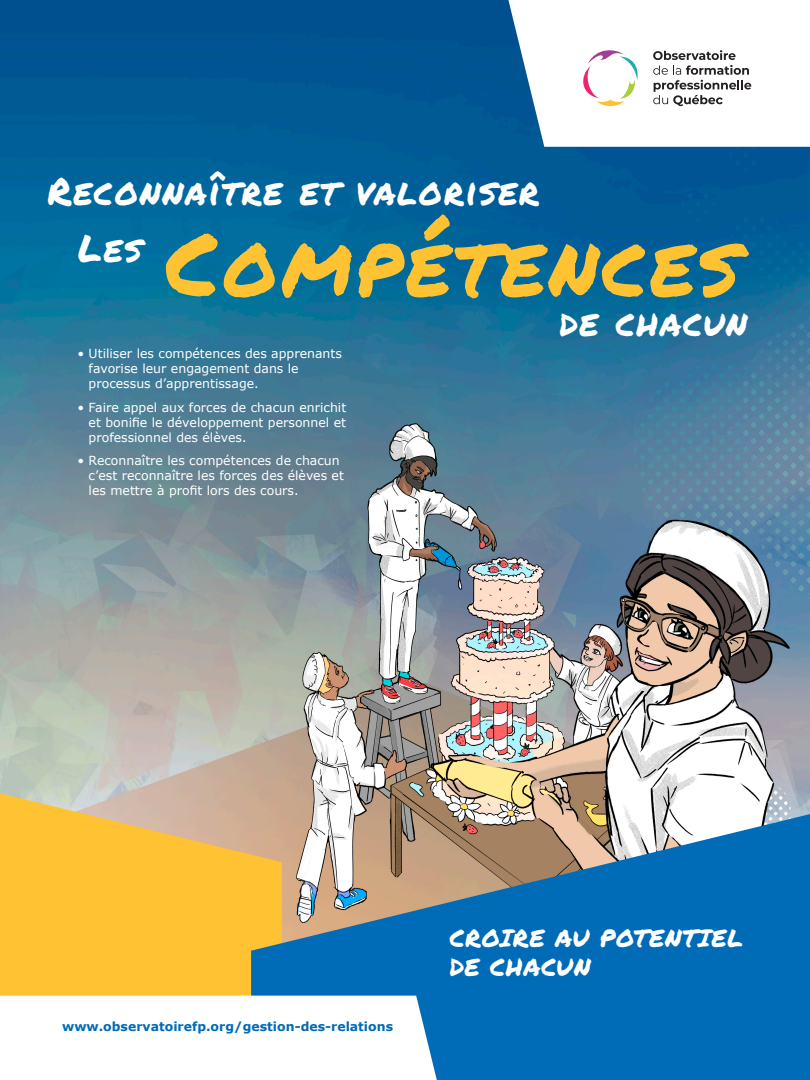
<style>
.page{position:relative;width:810px;height:1080px;background:#fff}
.page>*{position:absolute;margin:0;border:0;box-sizing:border-box;transform-origin:0 0}
.t1{font:87.5px "Permanent Marker";letter-spacing:.04em;color:#fec232}
.t2{font:37.5px "Permanent Marker";letter-spacing:.04em;color:#fff}
.t3{font:24.38px/29.2px "Permanent Marker";letter-spacing:.03em;color:#fff}
.t4{font:12.5px/15px "Verdana";color:#fff}
.t5{font:700 12.5px "Verdana";color:#006bb6}
</style>
<div class="page">
<img style="left:0;top:0;width:810px;height:814px">
<svg style="left:0;top:793px;width:282px;height:203px;background:#f6c045"></svg>
<svg style="left:508px;top:0;width:302px;height:147px"></svg>
<svg style="left:579px;top:47px;width:61px;height:59px"></svg>
<svg style="left:653px;top:50px;width:98px;height:56px"></svg>
<svg style="left:251px;top:814px;width:559px;height:266px;background:#397eaa"></svg>
<svg style="left:251px;top:996px;width:186px;height:84px"></svg>
<p class="t2" style="left:48px;top:164px;width:493px">Reconnaître et valoriser</p>
<p class="t2" style="left:78px;top:220px;width:65px">Les</p>
<p class="t1" style="left:166px;top:199px;width:575px">Compétences</p>
<p class="t4" style="left:89px;top:346px;width:255px;text-indent:-11px">• Utiliser les compétences des apprenants favorise leur engagement dans le processus d’apprentissage.</p>
<p class="t4" style="left:89px;top:400px;width:259px;text-align:justify;text-indent:-11px">• Faire appel aux forces de chacun enrichit et bonifie le développement personnel et professionnel des élèves.</p>
<p class="t4" style="left:89px;top:453px;width:257px;text-indent:-11px">• Reconnaître les compétences de chacun c’est reconnaître les forces des élèves et les mettre à profit lors des cours.</p>
<p class="t2" style="left:559px;top:294px;width:189px">de chacun</p>
<p class="t5" style="left:62px;top:1019px;width:333px">www.observatoirefp.org/gestion-des-relations</p>
<p class="t3" style="left:450px;top:923px;width:295px">CROIRE AU POTENTIEL<br>DE CHACUN</p>
</div>
